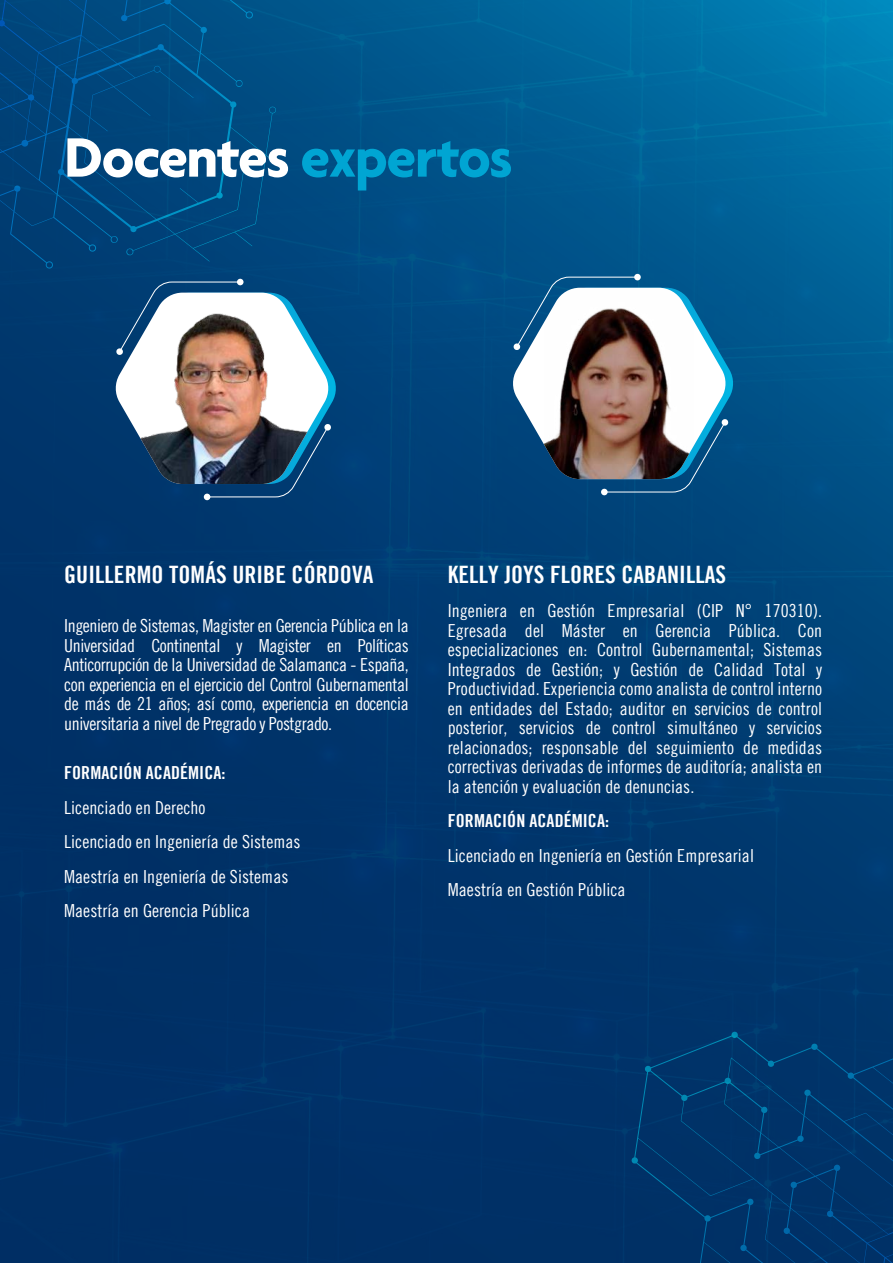
<style>
.page{position:relative;width:893px;height:1263px;background:#fff}
.page>*{position:absolute;margin:0;border:0;box-sizing:border-box;transform-origin:0 0}
.t1{font:700 60px "Agenda";letter-spacing:-.025em;color:#fff}
.t2{font:24px "Trade Gothic LT Bold Cond Twenty";letter-spacing:.005em;color:#fff}
.t3{font:18px/19.5px "Trade Gothic LT Cond Eighteen";letter-spacing:.005em;color:#fff;text-align:justify}
.t4{font:18px "Trade Gothic LT Bold Cond Twenty";letter-spacing:.005em;color:#fff}
.s1{color:#00a5d3}
</style>
<div class="page">
<img style="left:0;top:0;width:893px;height:1263px">
<div style="left:237px;top:279px;width:7px;height:6px;background:#fff;border-radius:50%"></div>
<img style="left:115px;top:281px;width:222px;height:219px">
<div style="left:634px;top:274px;width:7px;height:6px;background:#fff;border-radius:50%"></div>
<div style="left:601px;top:489px;width:7px;height:6px;background:#fff;border-radius:50%"></div>
<svg style="left:512px;top:276px;width:222px;height:217px"></svg>
<h1 class="t1" style="left:64px;top:121px;width:450px">Docentes <span class="s1">expertos</span></h1>
<h2 class="t2" style="left:64px;top:559px;width:311px">GUILLERMO TOMÁS URIBE CÓRDOVA</h2>
<p class="t3" style="left:64px;top:616px;width:346px">Ingeniero de Sistemas, Magister en Gerencia Pública en la Universidad Continental y Magister en Políticas Anticorrupción de la Universidad de Salamanca - España, con experiencia en el ejercicio del Control Gubernamental de más de 21 años; así como, experiencia en docencia universitaria a nivel de Pregrado y Postgrado.</p>
<p class="t4" style="left:64px;top:762px;width:163px">FORMACIÓN ACADÉMICA:</p>
<p class="t3" style="left:64px;top:790px;width:238px;line-height:34.5px;text-align:left">Licenciado en Derecho<br>Licenciado en Ingeniería de Sistemas<br>Maestría en Ingeniería de Sistemas<br>Maestría en Gerencia Pública</p>
<h2 class="t2" style="left:448px;top:559px;width:280px">KELLY JOYS FLORES CABANILLAS</h2>
<p class="t3" style="left:448px;top:601px;width:376px">Ingeniera en Gestión Empresarial (CIP N° 170310).<br>Egresada del Máster en Gerencia Pública. Con especializaciones en: Control Gubernamental; Sistemas Integrados de Gestión; y Gestión de Calidad Total y Productividad. Experiencia como analista de control interno en entidades del Estado; auditor en servicios de control posterior, servicios de control simultáneo y servicios relacionados; responsable del seguimiento de medidas correctivas derivadas de informes de auditoría; analista en la atención y evaluación de denuncias.</p>
<p class="t4" style="left:448px;top:810px;width:163px">FORMACIÓN ACADÉMICA:</p>
<p class="t3" style="left:448px;top:838px;width:308px;line-height:34.5px">Licenciado en Ingeniería en Gestión Empresarial<br>Maestría en Gestión Pública</p>
</div>
